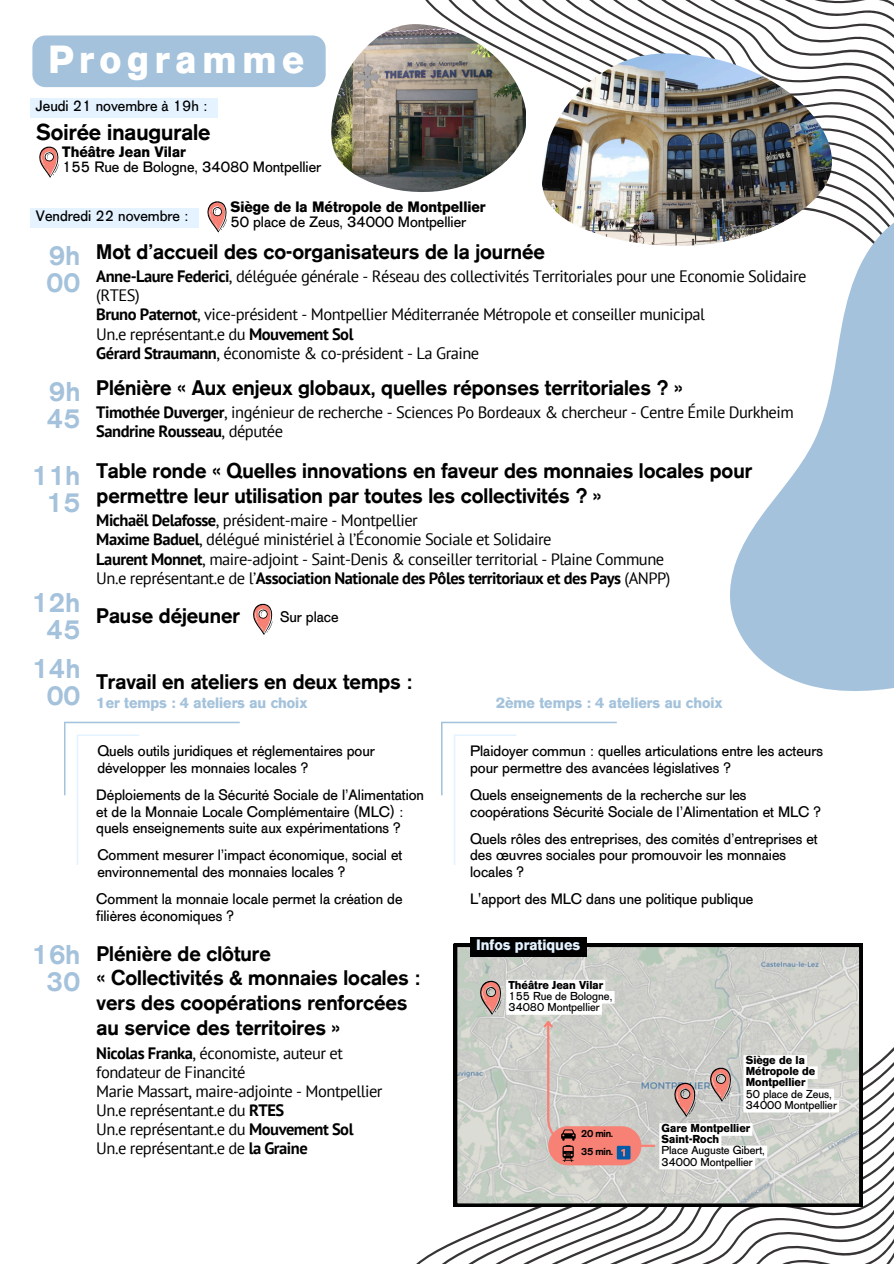
<style>
.page{position:relative;width:894px;height:1264px;background:#fff}
.page>*{position:absolute;margin:0;border:0;box-sizing:border-box;transform-origin:0 0}
.t1{font:700 39px "AG Old Face";letter-spacing:.15em;color:#fff}
.t2{font:500 27px/27px "AG Old Face";color:#a4c2db;text-align:center}
.t3{font:500 22.5px "AG Old Face";color:#000}
.t4{font:500 21px/24.8px "AG Old Face";color:#000}
.t5{font:16.5px/19.2px "PT Sans";letter-spacing:-.03em;color:#000}
.t6{font:15px/16.8px "AG Old Face";color:#000}
.t7{font:700 15px/14.7px "AG Old Face";color:#000}
.t8{font:700 15px "AG Old Face";color:#a4c2db}
.t9{font:700 15px "AG Old Face";color:#e4f3ff}
.t10{font:11.4px/11.2px "AG Old Face";color:#000}
.t11{font:700 11.4px/11.2px "AG Old Face";color:#000}
.t12{font:500 10.05px "AG Old Face";letter-spacing:-.03em;color:#000}
.s1{font-weight:700}
.s2{font-weight:400}
</style>
<div class="page">
<svg style="left:425px;top:0;width:468px;height:131px"></svg>
<img style="left:331px;top:24px;width:194px;height:168px">
<img style="left:541px;top:53px;width:290px;height:192px">
<svg style="left:253px;top:603px;width:19px;height:32px"></svg>
<svg style="left:64px;top:721px;width:176px;height:143px"></svg>
<svg style="left:441px;top:721px;width:175px;height:143px"></svg>
<svg style="left:417px;top:980px;width:476px;height:283px"></svg>
<svg style="left:454px;top:943px;width:408px;height:263px;background:#b7b9b5"></svg>
<svg style="left:656px;top:123px;width:237px;height:568px"></svg>
<svg style="left:39px;top:146px;width:20px;height:32px"></svg>
<div style="left:32px;top:35px;width:293px;height:52px;background:#a4c2db;border-radius:13px"></div>
<div style="left:30px;top:98px;width:187px;height:20px;background:#e4f3ff"></div>
<div style="left:30px;top:208px;width:168px;height:19px;background:#e4f3ff"></div>
<svg style="left:207px;top:201px;width:20px;height:32px"></svg>
<div style="left:470px;top:937px;width:116px;height:19px;background:#000"></div>
<svg style="left:476px;top:979px;width:362px;height:190px"></svg>
<h3 class="t1" style="left:48px;top:43px;width:258px">Programme</h3>
<h2 class="t6" style="left:36px;top:99px;width:173px">Jeudi 21 novembre à 19h :</h2>
<h5 class="t3" style="left:36px;top:123px;width:176px">Soirée inaugurale</h5>
<h5 class="t6" style="left:62px;top:145px;width:260px;line-height:14.7px"><span class="s1">Théâtre Jean Vilar<br></span>155 Rue de Bologne, 34080 Montpellier</h5>
<h5 class="t6" style="left:36px;top:208px;width:154px">Vendredi 22 novembre :</h5>
<h2 class="t7" style="left:230px;top:200px;width:256px">Siège de la Métropole de Montpellier<br><span class="s2">50 place de Zeus, 34000 Montpellier</span></h2>
<h3 class="t2" style="left:46px;top:244px;width:35px;text-align:left">9h<br>00</h3>
<h5 class="t4" style="left:96px;top:240px;width:450px">Mot d’accueil des co-organisateurs de la journée</h5>
<p class="t5" style="left:96px;top:266px;width:711px"><span class="s1">Anne-Laure Federici</span>, déléguée générale - Réseau des collectivités Territoriales pour une Economie Solidaire (RTES)<br><span class="s1">Bruno Paternot</span>, vice-président - Montpellier Méditerranée Métropole et conseiller municipal<br>Un.e représentant.e du <span class="s1">Mouvement Sol<br>Gérard Straumann</span>, économiste &amp; co-président - La Graine</p>
<h3 class="t2" style="left:47px;top:379px;width:35px;text-align:left">9h<br>45</h3>
<h2 class="t4" style="left:96px;top:376px;width:587px">Plénière « Aux enjeux globaux, quelles réponses territoriales ? »</h2>
<h5 class="t2" style="left:32px;top:463px;width:50px">11h<br>15</h5>
<h1 class="t5" style="left:96px;top:402px;width:698px"><span class="s1">Timothée Duverger</span>, ingénieur de recherche - Sciences Po Bordeaux &amp; chercheur - Centre Émile Durkheim<br><span class="s1">Sandrine Rousseau</span>, députée</h1>
<h5 class="t4" style="left:97px;top:459px;width:657px">Table ronde « Quelles innovations en faveur des monnaies locales pour permettre leur utilisation par toutes les collectivités ? »</h5>
<h3 class="t5" style="left:96px;top:510px;width:575px"><span class="s1">Michaël Delafosse</span>, président-maire - Montpellier<br><span class="s1">Maxime Baduel</span>, délégué ministériel à l’Économie Sociale et Solidaire<br><span class="s1">Laurent Monnet</span>, maire-adjoint - Saint-Denis &amp; conseiller territorial - Plaine Commune Un.e représentant.e de l’<span class="s1">Association Nationale des Pôles territoriaux et des Pays</span> (ANPP)</h3>
<h2 class="t2" style="left:32px;top:591px;width:50px">12h<br>45</h2>
<h5 class="t2" style="left:32px;top:656px;width:50px">14h<br>00</h5>
<p class="t4" style="left:96px;top:605px;width:145px">Pause déjeuner</p>
<h3 class="t6" style="left:280px;top:609px;width:60px">Sur place</h3>
<h2 class="t4" style="left:97px;top:671px;width:317px">Travail en ateliers en deux temps :</h2>
<h5 class="t8" style="left:96px;top:696px;width:212px">1er temps : 4 ateliers au choix</h5>
<h5 class="t8" style="left:495px;top:696px;width:228px">2ème temps : 4 ateliers au choix</h5>
<p class="t6" style="left:97px;top:743px;width:279px">Quels outils juridiques et réglementaires pour développer les monnaies locales ?</p>
<p class="t6" style="left:96px;top:787px;width:329px">Déploiements de la Sécurité Sociale de l’Alimentation et de la Monnaie Locale Complémentaire (MLC) : quels enseignements suite aux expérimentations ?</p>
<h5 class="t6" style="left:97px;top:847px;width:306px">Comment mesurer l’impact économique, social et environnemental des monnaies locales ?</h5>
<h5 class="t6" style="left:96px;top:891px;width:308px">Comment la monnaie locale permet la création de filières économiques ?</h5>
<h5 class="t6" style="left:470px;top:743px;width:354px">Plaidoyer commun : quelles articulations entre les acteurs pour permettre des avancées législatives ?</h5>
<h5 class="t6" style="left:470px;top:787px;width:352px">Quels enseignements de la recherche sur les coopérations Sécurité Sociale de l’Alimentation et MLC ?</h5>
<h5 class="t6" style="left:470px;top:830px;width:349px">Quels rôles des entreprises, des comités d’entreprises et des œuvres sociales pour promouvoir les monnaies locales ?</h5>
<h2 class="t6" style="left:470px;top:891px;width:284px">L'apport des MLC dans une politique publique</h2>
<h3 class="t2" style="left:32px;top:943px;width:50px">16h<br>30</h3>
<h4 class="t4" style="left:97px;top:942px;width:325px">Plénière de clôture<br>« Collectivités &amp; monnaies locales : vers des coopérations renforcées au service des territoires »</h4>
<h4 class="t5" style="left:96px;top:1042px;width:287px"><span class="s1">Nicolas Franka</span>, économiste, auteur et fondateur de Financité<br>Marie Massart, maire-adjointe - Montpellier Un.e représentant.e du <span class="s1">RTES<br></span>Un.e représentant.e du <span class="s1">Mouvement Sol </span>Un.e représentant.e de <span class="s1">la Graine</span></h4>
<h5 class="t9" style="left:476px;top:939px;width:106px">Infos pratiques</h5>
<p class="t10" style="left:508px;top:979px;width:105px"><span class="s1">Théâtre Jean Vilar<br></span>155 Rue de Bologne,<br>34080 Montpellier</p>
<h4 class="t12" style="left:581px;top:1129px;width:33px">20 min.</h4>
<h3 class="t12" style="left:581px;top:1147px;width:33px">35 min.</h3>
<h5 class="t11" style="left:745px;top:1055px;width:93px">Siège de la<br>Métropole de<br>Montpellier<br><span class="s2">50 place de Zeus,<br>34000 Montpellier</span></h5>
<p class="t10" style="left:661px;top:1123px;width:105px"><span class="s1">Gare Montpellier<br>Saint-Roch<br></span>Place Auguste Gibert,<br>34000 Montpellier</p>
</div>
